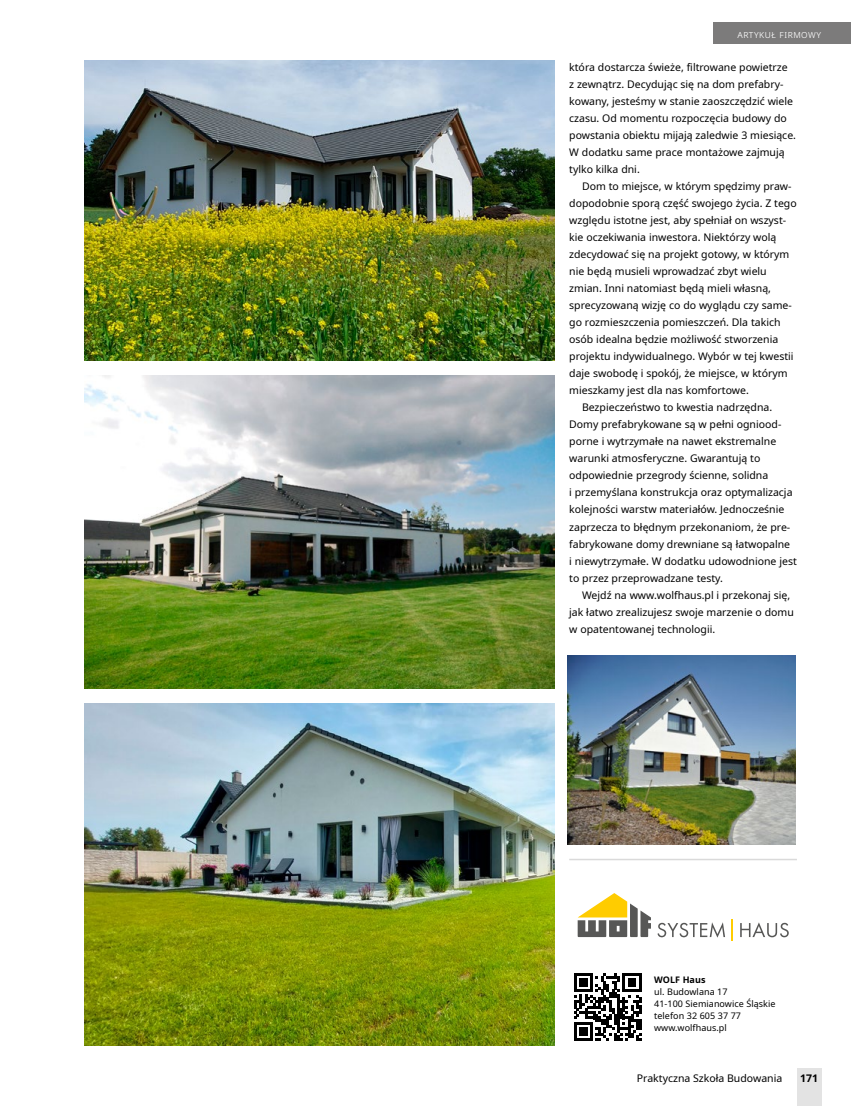
<style>
.page{position:relative;width:851px;height:1106px;background:#fff}
.page>*{position:absolute;margin:0;border:0;box-sizing:border-box;transform-origin:0 0}
.t1{font:10.5px/17px "Noto Sans";color:#000}
.t2{font:300 10.5px "Noto Sans";letter-spacing:.05em;color:#fff}
.t3{font:700 10.5px "Noto Sans";color:#000}
.t4{font:9px/12px "Noto Sans";letter-spacing:.005em;color:#000}
.t5{font:700 9px "Noto Sans";letter-spacing:.005em;color:#000}
</style>
<div class="page">
<div style="left:713px;top:22px;width:137px;height:21px;background:#7c7b7b"></div>
<div style="left:796px;top:1068px;width:25px;height:38px;background:#e3e3e3"></div>
<img style="left:84px;top:60px;width:470px;height:301px">
<img style="left:84px;top:376px;width:470px;height:313px">
<img style="left:84px;top:704px;width:470px;height:341px">
<svg style="left:577px;top:893px;width:74px;height:44px"></svg>
<svg style="left:657px;top:922px;width:68px;height:15px"></svg>
<svg style="left:731px;top:919px;width:1px;height:21px"></svg>
<svg style="left:740px;top:922px;width:48px;height:15px"></svg>
<svg style="left:574px;top:973px;width:67px;height:67px"></svg>
<hr style="left:569px;top:858px;width:227px;height:2px;background:#dadada">
<img style="left:567px;top:655px;width:228px;height:189px">
<p class="t2" style="left:737px;top:26px;width:85px">artykuł firmowy</p>
<p class="t1" style="left:569px;top:59px;width:228px">która dostarcza świeże, filtrowane powietrze<br>z zewnątrz. Decydując się na dom prefabry&shy;kowany, jesteśmy w stanie zaoszczędzić wiele czasu. Od momentu rozpoczęcia budowy do powstania obiektu mijają zaledwie 3 miesiące.<br>W dodatku same prace montażowe zajmują tylko kilka dni.</p>
<p class="t1" style="left:582px;top:178px;width:211px">Dom to miejsce, w którym spędzimy praw-</p>
<p class="t1" style="left:569px;top:195px;width:229px">dopodobnie sporą część swojego życia. Z tego</p>
<p class="t1" style="left:569px;top:212px;width:218px">względu istotne jest, aby spełniał on wszyst-</p>
<p class="t1" style="left:569px;top:229px;width:209px">kie oczekiwania inwestora. Niektórzy wolą</p>
<p class="t1" style="left:569px;top:246px;width:221px">zdecydować się na projekt gotowy, w którym</p>
<p class="t1" style="left:569px;top:263px;width:199px">nie będą musieli wprowadzać zbyt wielu</p>
<p class="t1" style="left:569px;top:280px;width:203px">zmian. Inni natomiast będą mieli własną,</p>
<p class="t1" style="left:569px;top:297px;width:224px">sprecyzowaną wizję co do wyglądu czy same-</p>
<p class="t1" style="left:569px;top:314px;width:213px">go rozmieszczenia pomieszczeń. Dla takich</p>
<p class="t1" style="left:569px;top:331px;width:210px">osób idealna będzie możliwość stworzenia</p>
<p class="t1" style="left:569px;top:348px;width:226px">projektu indywidualnego. Wybór w tej kwestii</p>
<p class="t1" style="left:569px;top:365px;width:220px">daje swobodę i spokój, że miejsce, w którym</p>
<p class="t1" style="left:569px;top:382px;width:181px">mieszkamy jest dla nas komfortowe.</p>
<p class="t1" style="left:582px;top:399px;width:192px">Bezpieczeństwo to kwestia nadrzędna.</p>
<p class="t1" style="left:569px;top:416px;width:213px">Domy prefabrykowane są w pełni ogniood-</p>
<p class="t1" style="left:569px;top:433px;width:208px">porne i wytrzymałe na nawet ekstremalne</p>
<p class="t1" style="left:569px;top:450px;width:192px">warunki atmosferyczne. Gwarantują to</p>
<p class="t1" style="left:569px;top:467px;width:200px">odpowiednie przegrody ścienne, solidna</p>
<p class="t1" style="left:569px;top:484px;width:225px">i przemyślana konstrukcja oraz optymalizacja</p>
<p class="t1" style="left:569px;top:501px;width:217px">kolejności warstw materiałów. Jednocześnie</p>
<p class="t1" style="left:569px;top:518px;width:222px">zaprzecza to błędnym przekonaniom, że pre-</p>
<p class="t1" style="left:569px;top:535px;width:222px">fabrykowane domy drewniane są łatwopalne</p>
<p class="t1" style="left:569px;top:552px;width:229px">i niewytrzymałe. W dodatku udowodnione jest</p>
<p class="t1" style="left:569px;top:569px;width:155px">to przez przeprowadzane testy.</p>
<p class="t1" style="left:582px;top:586px;width:210px">Wejdź na www.wolfhaus.pl i przekonaj się,</p>
<p class="t1" style="left:569px;top:603px;width:226px">jak łatwo zrealizujesz swoje marzenie o domu</p>
<p class="t1" style="left:569px;top:620px;width:147px">w opatentowanej technologii.</p>
<p class="t5" style="left:654px;top:972px;width:53px">WOLF Haus</p>
<p class="t4" style="left:654px;top:985px;width:123px">ul. Budowlana 17<br>41-100 Siemianowice Śląskie telefon 32 605 37 77 www.wolfhaus.pl</p>
<p class="t1" style="left:636px;top:1069px;width:147px">Praktyczna Szkoła Budowania</p>
<p class="t3" style="left:800px;top:1070px;width:20px">171</p>
</div>
